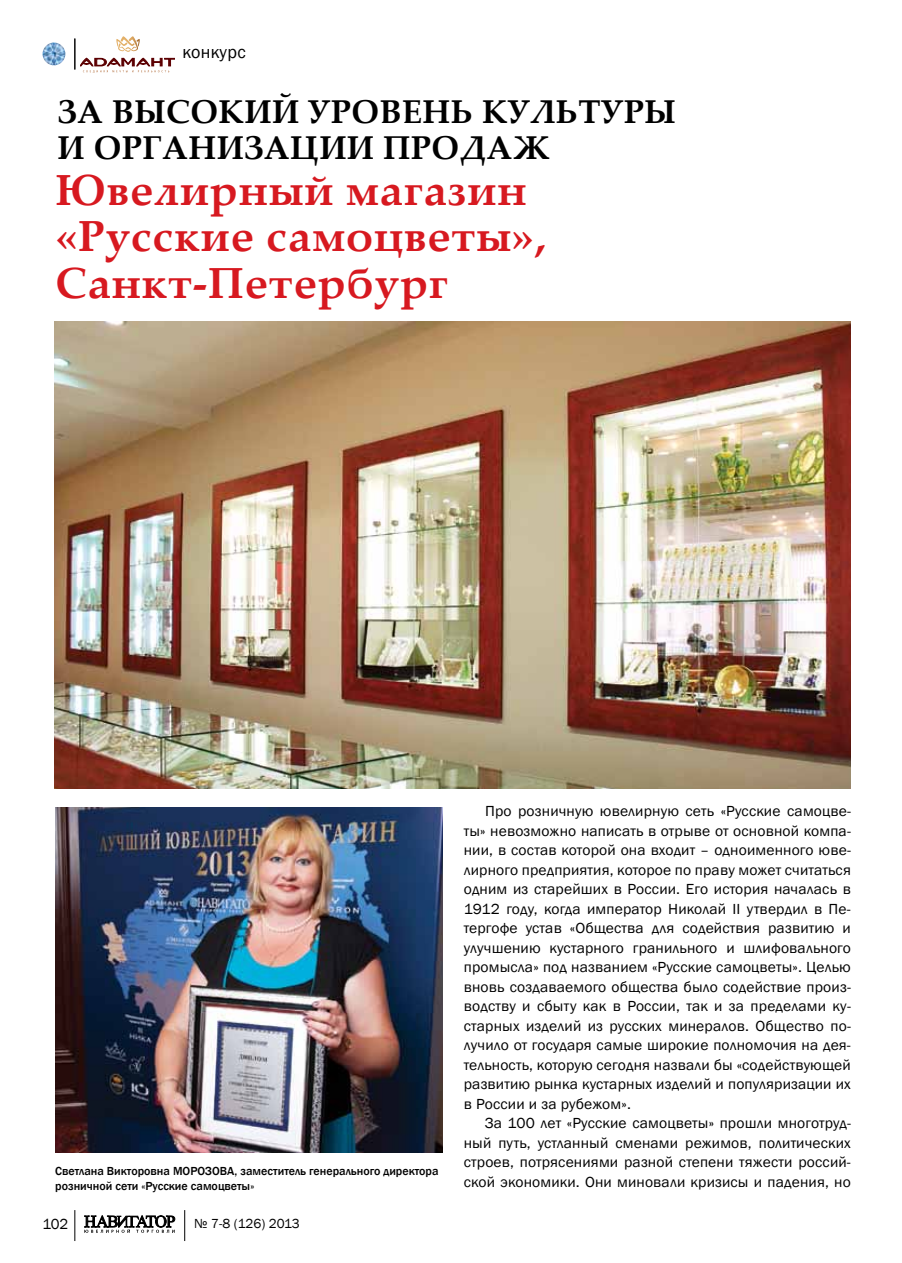
<style>
.page{position:relative;width:902px;height:1263px;background:#fff}
.page>*{position:absolute;margin:0;border:0;box-sizing:border-box;transform-origin:0 0}
.t1{font:700 43.5px/46.5px "Palatino Linotype";letter-spacing:.02em;color:#d71920}
.t2{font:700 33px/36px "Palatino Linotype";letter-spacing:.01em;color:#000}
.t3{font:18px "Franklin Gothic";letter-spacing:.02em;color:#000}
.t4{font:15px/19.5px "Franklin Gothic";letter-spacing:.01em;color:#000;text-align:justify;scale:1.04 1}
.t5{font:15px "Franklin Gothic";letter-spacing:.01em;color:#000}
.t6{font:13.5px "Franklin Gothic";color:#000}
.t7{font:500 12px/15px "Franklin Gothic";color:#000}
</style>
<div class="page">
<img style="left:43px;top:43px;width:22px;height:22px;border-radius:11px">
<svg style="left:84px;top:1215px;width:91px;height:18px"></svg>
<hr style="left:184px;top:1210px;width:1px;height:31px;background:#000">
<hr style="left:74px;top:1210px;width:1px;height:31px;background:#000">
<hr style="left:74px;top:39px;width:1px;height:30px;background:#000">
<svg style="left:80px;top:58px;width:95px;height:15px"></svg>
<svg style="left:116px;top:36px;width:24px;height:15px"></svg>
<img style="left:55px;top:807px;width:387px;height:345px">
<img style="left:54px;top:321px;width:796px;height:467px">
<p class="t3" style="left:182px;top:41px;width:65px">конкурс</p>
<h2 class="t2" style="left:57px;top:93px;width:619px">ЗА ВЫСОКИЙ УРОВЕНЬ КУЛЬТУРЫ<br>И ОРГАНИЗАЦИИ ПРОДАЖ</h2>
<h1 class="t1" style="left:55px;top:165px;width:491px">Ювелирный магазин «Русские самоцветы»,<br>Санкт-Петербург</h1>
<p class="t7" style="left:55px;top:1163px;width:384px">Светлана Викторовна МОРОЗОВА, заместитель генерального директора розничной сети «Русские самоцветы»</p>
<p class="t5" style="left:43px;top:1214px;width:27px">102</p>
<p class="t6" style="left:194px;top:1215px;width:107px">№ 7-8 (126) 2013</p>
<p class="t4" style="left:463px;top:802px;width:374px;text-indent:21px">Про розничную ювелирную сеть «Русские самоцве&shy;ты» невозможно написать в отрыве от основной компа&shy;нии, в состав которой она входит – одноименного юве&shy;лирного предприятия, которое по праву может считаться одним из старейших в России. Его история началась в 1912 году, когда император Николай II утвердил в Пе&shy;тергофе устав «Общества для содействия развитию и улучшению кустарного гранильного и шлифовального промысла» под названием «Русские самоцветы». Целью вновь создаваемого общества было содействие произ&shy;водству и сбыту как в России, так и за пределами ку&shy;старных изделий из русских минералов. Общество по&shy;лучило от государя самые широкие полномочия на дея&shy;тельность, которую сегодня назвали бы «содействующей развитию рынка кустарных изделий и популяризации их в России и за рубежом».</p>
<p class="t4" style="left:463px;top:1114px;width:374px;text-indent:21px">За 100 лет «Русские самоцветы» прошли многотруд&shy;ный путь, устланный сменами режимов, политических строев, потрясениями разной степени тяжести россий&shy;ской экономики. Они миновали кризисы и падения, но</p>
</div>
